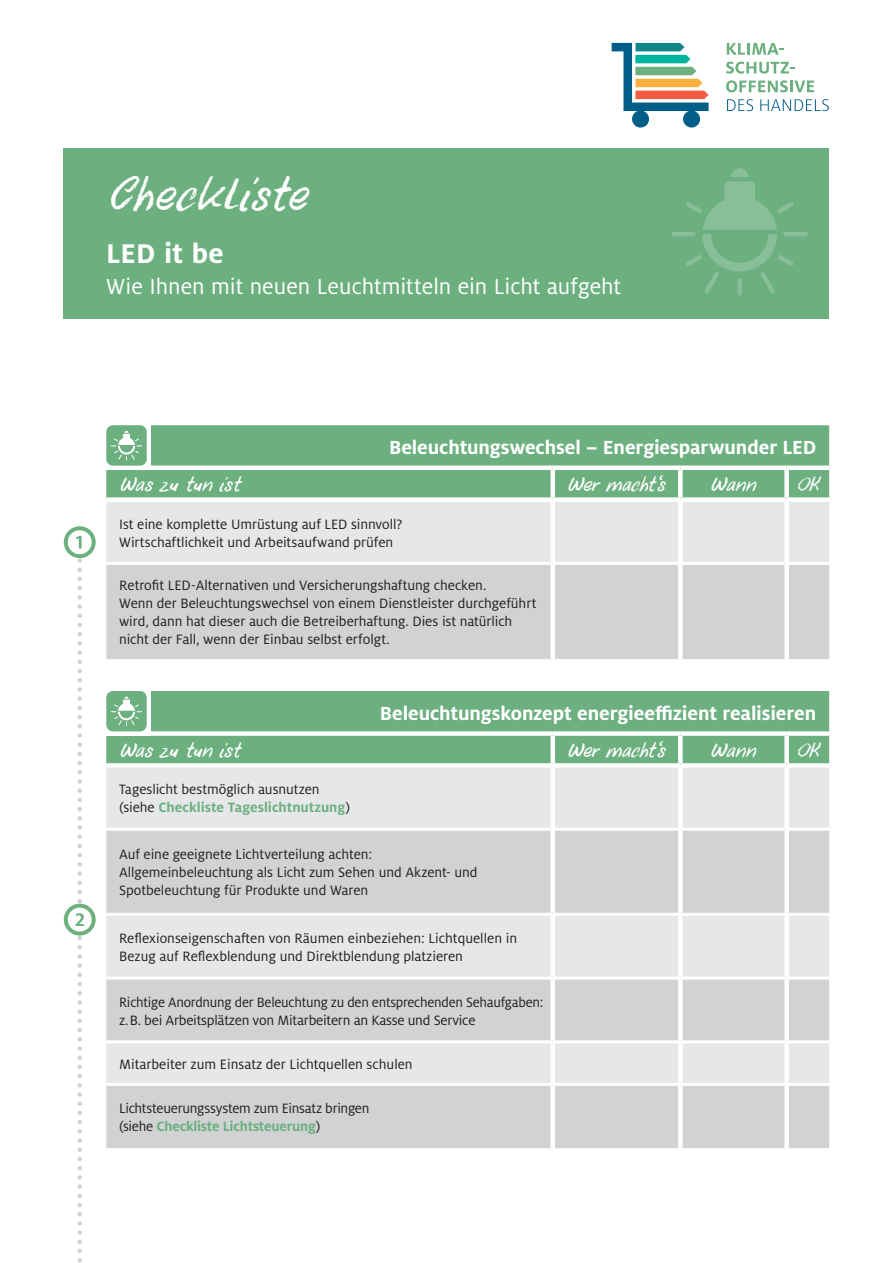
<style>
.page{position:relative;width:893px;height:1263px;background:#fff}
.page>*{position:absolute;margin:0;border:0;box-sizing:border-box;transform-origin:0 0}
.t1{font:italic 45px "DK Uncle Oscar";letter-spacing:-.005em;color:#fff}
.t2{font:700 30px "Milo OT";letter-spacing:.005em;color:#fff}
.t3{font:24px "Milo OT";color:#fff}
.t4{font:700 21px "Milo OT";letter-spacing:-.005em;color:#fff}
.t5{font:italic 19.5px "DK Uncle Oscar";letter-spacing:-.01em;color:#fff}
.t6{font:15px/18px "Milo OT";letter-spacing:-.005em;color:#231f20}
.s1{font-weight:700;color:#6db080}
</style>
<div class="page">
<div style="left:64px;top:149px;width:765px;height:170px;background:#6db080"></div>
<svg style="left:64px;top:526px;width:32px;height:32px"></svg>
<div style="left:68px;top:530px;width:24px;height:24px;background:#fff;border-radius:50%"></div>
<svg style="left:64px;top:904px;width:32px;height:31px"></svg>
<div style="left:68px;top:908px;width:24px;height:23px;background:#fff;border-radius:50%"></div>
<svg style="left:76px;top:536px;width:8px;height:727px"></svg>
<svg style="left:672px;top:168px;width:136px;height:128px"></svg>
<svg style="left:727px;top:43px;width:57px;height:12px"></svg>
<svg style="left:726px;top:62px;width:68px;height:12px"></svg>
<svg style="left:726px;top:80px;width:88px;height:12px"></svg>
<svg style="left:727px;top:99px;width:26px;height:12px"></svg>
<svg style="left:760px;top:99px;width:69px;height:12px"></svg>
<svg style="left:612px;top:43px;width:97px;height:85px"></svg>
<div style="left:106px;top:691px;width:723px;height:72px;background:#6db080"></div>
<div style="left:106px;top:768px;width:723px;height:60px;background:#e6e7e9"></div>
<svg style="left:106px;top:831px;width:723px;height:317px;background:#d8d9db"></svg>
<div style="left:106px;top:731px;width:447px;height:5px;background:#fff"></div>
<div style="left:553px;top:731px;width:127px;height:5px;background:#fff"></div>
<div style="left:680px;top:731px;width:107px;height:5px;background:#fff"></div>
<div style="left:787px;top:731px;width:42px;height:5px;background:#fff"></div>
<hr style="left:551px;top:736px;width:4px;height:27px;background:#fff">
<div style="left:678px;top:736px;width:5px;height:27px;background:#fff"></div>
<div style="left:784px;top:736px;width:5px;height:27px;background:#fff"></div>
<hr style="left:551px;top:768px;width:4px;height:61px;background:#fff">
<div style="left:678px;top:768px;width:5px;height:61px;background:#fff"></div>
<div style="left:784px;top:768px;width:5px;height:61px;background:#fff"></div>
<hr style="left:551px;top:829px;width:4px;height:84px;background:#fff">
<div style="left:678px;top:829px;width:5px;height:84px;background:#fff"></div>
<div style="left:784px;top:829px;width:5px;height:84px;background:#fff"></div>
<hr style="left:551px;top:916px;width:4px;height:60px;background:#fff">
<div style="left:678px;top:916px;width:5px;height:60px;background:#fff"></div>
<div style="left:784px;top:916px;width:5px;height:60px;background:#fff"></div>
<hr style="left:551px;top:979px;width:4px;height:61px;background:#fff">
<div style="left:678px;top:979px;width:5px;height:61px;background:#fff"></div>
<div style="left:784px;top:979px;width:5px;height:61px;background:#fff"></div>
<hr style="left:551px;top:1043px;width:4px;height:40px;background:#fff">
<div style="left:678px;top:1043px;width:5px;height:40px;background:#fff"></div>
<div style="left:784px;top:1043px;width:5px;height:40px;background:#fff"></div>
<hr style="left:551px;top:1086px;width:4px;height:62px;background:#fff">
<div style="left:678px;top:1086px;width:5px;height:62px;background:#fff"></div>
<div style="left:784px;top:1086px;width:5px;height:62px;background:#fff"></div>
<hr style="left:106px;top:913px;width:447px;height:3px;background:#fff">
<hr style="left:553px;top:913px;width:127px;height:3px;background:#fff">
<hr style="left:680px;top:913px;width:107px;height:3px;background:#fff">
<hr style="left:787px;top:913px;width:42px;height:3px;background:#fff">
<hr style="left:106px;top:976px;width:447px;height:3px;background:#fff">
<hr style="left:553px;top:976px;width:127px;height:3px;background:#fff">
<hr style="left:680px;top:976px;width:107px;height:3px;background:#fff">
<hr style="left:787px;top:976px;width:42px;height:3px;background:#fff">
<hr style="left:106px;top:1040px;width:447px;height:3px;background:#fff">
<hr style="left:553px;top:1040px;width:127px;height:3px;background:#fff">
<hr style="left:680px;top:1040px;width:107px;height:3px;background:#fff">
<hr style="left:787px;top:1040px;width:42px;height:3px;background:#fff">
<hr style="left:106px;top:1083px;width:447px;height:3px;background:#fff">
<hr style="left:553px;top:1083px;width:127px;height:3px;background:#fff">
<hr style="left:680px;top:1083px;width:107px;height:3px;background:#fff">
<hr style="left:787px;top:1083px;width:42px;height:3px;background:#fff">
<div style="left:106px;top:691px;width:45px;height:45px;background:#fff"></div>
<div style="left:106px;top:691px;width:41px;height:40px;background:#6db080;border-radius:7px"></div>
<svg style="left:111px;top:696px;width:31px;height:30px"></svg>
<div style="left:106px;top:425px;width:723px;height:72px;background:#6db080"></div>
<div style="left:106px;top:502px;width:723px;height:60px;background:#e6e7e9"></div>
<div style="left:106px;top:565px;width:723px;height:94px;background:#d1d2d4"></div>
<div style="left:106px;top:465px;width:447px;height:5px;background:#fff"></div>
<div style="left:553px;top:465px;width:127px;height:5px;background:#fff"></div>
<div style="left:680px;top:465px;width:107px;height:5px;background:#fff"></div>
<div style="left:787px;top:465px;width:42px;height:5px;background:#fff"></div>
<hr style="left:551px;top:470px;width:4px;height:27px;background:#fff">
<div style="left:678px;top:470px;width:5px;height:27px;background:#fff"></div>
<div style="left:784px;top:470px;width:5px;height:27px;background:#fff"></div>
<hr style="left:551px;top:502px;width:4px;height:61px;background:#fff">
<div style="left:678px;top:502px;width:5px;height:61px;background:#fff"></div>
<div style="left:784px;top:502px;width:5px;height:61px;background:#fff"></div>
<hr style="left:551px;top:563px;width:4px;height:96px;background:#fff">
<div style="left:678px;top:563px;width:5px;height:96px;background:#fff"></div>
<div style="left:784px;top:563px;width:5px;height:96px;background:#fff"></div>
<div style="left:106px;top:425px;width:45px;height:45px;background:#fff"></div>
<div style="left:106px;top:425px;width:41px;height:41px;background:#6db080;border-radius:7px"></div>
<svg style="left:111px;top:431px;width:31px;height:29px"></svg>
<h1 class="t1" style="left:106px;top:167px;width:201px">Checkliste</h1>
<h2 class="t2" style="left:106px;top:236px;width:119px">LED it be</h2>
<h3 class="t3" style="left:106px;top:273px;width:516px">Wie Ihnen mit neuen Leuchtmitteln ein Licht aufgeht</h3>
<h3 class="t4" style="left:389px;top:435px;width:429px">Beleuchtungswechsel – Energiesparwunder LED</h3>
<h3 class="t5" style="left:119px;top:472px;width:122px">Was zu tun ist</h3>
<h3 class="t5" style="left:567px;top:472px;width:99px">Wer macht‘s</h3>
<h3 class="t5" style="left:710px;top:472px;width:47px">Wann</h3>
<h3 class="t5" style="left:795px;top:472px;width:25px">OK</h3>
<p class="t6" style="left:119px;top:515px;width:285px">Ist eine komplette Umrüstung auf LED sinnvoll?<br>Wirtschaftlichkeit und Arbeitsaufwand prüfen</p>
<p class="t6" style="left:119px;top:576px;width:419px">Retrofit LED-Alternativen und Versicherungshaftung checken.<br>Wenn der Beleuchtungswechsel von einem Dienstleister durchgeführt wird, dann hat dieser auch die Betreiberhaftung. Dies ist natürlich nicht der Fall, wenn der Einbau selbst erfolgt.</p>
<h3 class="t4" style="left:380px;top:701px;width:438px">Beleuchtungskonzept energieeffizient realisieren</h3>
<h3 class="t5" style="left:119px;top:738px;width:122px">Was zu tun ist</h3>
<h3 class="t5" style="left:567px;top:738px;width:99px">Wer macht‘s</h3>
<h3 class="t5" style="left:710px;top:738px;width:47px">Wann</h3>
<h3 class="t5" style="left:795px;top:738px;width:25px">OK</h3>
<p class="t6" style="left:119px;top:781px;width:233px">Tageslicht bestmöglich ausnutzen (siehe <span class="s1">Checkliste Tageslichtnutzung</span>)</p>
<p class="t6" style="left:119px;top:846px;width:360px">Auf eine geeignete Lichtverteilung achten:<br>Allgemeinbeleuchtung als Licht zum Sehen und Akzent- und<br>Spotbeleuchtung für Produkte und Waren</p>
<p class="t6" style="left:119px;top:929px;width:400px">Reflexionseigenschaften von Räumen einbeziehen: Lichtquellen in<br>Bezug auf Reflexblendung und Direktblendung platzieren</p>
<p class="t6" style="left:119px;top:993px;width:426px">Richtige Anordnung der Beleuchtung zu den entsprechenden Sehaufgaben: z.B. bei Arbeitsplätzen von Mitarbeitern an Kasse und Service</p>
<p class="t6" style="left:119px;top:1055px;width:295px">Mitarbeiter zum Einsatz der Lichtquellen schulen</p>
<p class="t6" style="left:119px;top:1099px;width:252px">Lichtsteuerungssystem zum Einsatz bringen (siehe <span class="s1">Checkliste Lichtsteuerung</span>)</p>
</div>
